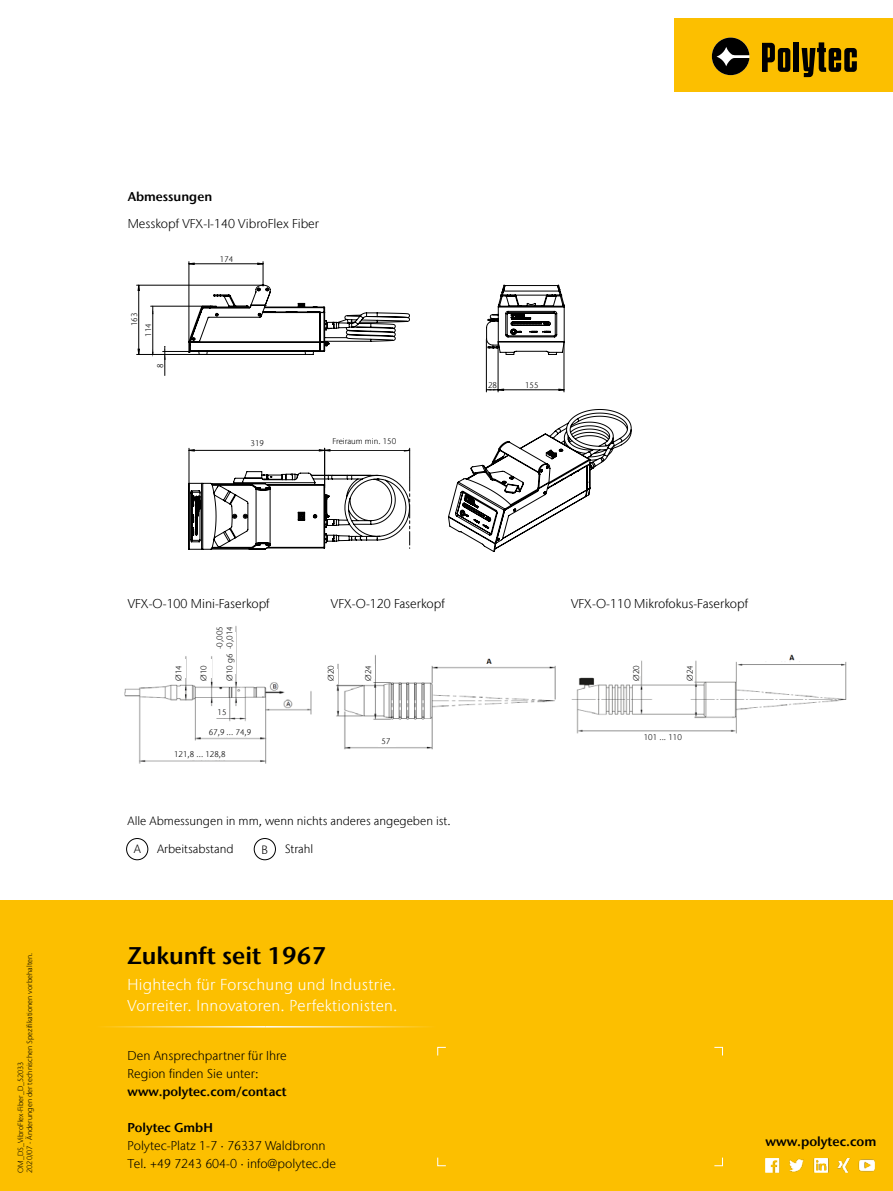
<style>
.page{position:relative;width:893px;height:1191px;background:#fff}
.page>*{position:absolute;margin:0;border:0;box-sizing:border-box;transform-origin:0 0}
.t1{font:600 24px "Stone Sans IIITC Com";color:#000}
.t2{font:300 15.75px/21px "Stone Sans IIITC Com";letter-spacing:.02em;color:#fff}
.t3{font:600 13.05px "Stone Sans IIITC Com";color:#000}
.t4{font:300 12.75px/18px "Stone Sans IIITC Com";color:#000}
.t5{font:600 12.75px "Stone Sans IIITC Com";color:#000}
.t6{font:300 12px "Stone Sans IIITC Com";color:#000}
.t7{font:300 8.25px/9.9px "Stone Sans IIITC Com";color:#000}
.t8{font:300 7.5px/9px "Stone Sans IIITC Com";color:#000}
</style>
<div class="page">
<img style="left:336px;top:655px;width:220px;height:95px">
<div style="left:674px;top:19px;width:219px;height:73px;background:#fcbf00"></div>
<div style="left:794px;top:42px;width:5px;height:30px;background:#000"></div>
<svg style="left:762px;top:43px;width:28px;height:29px"></svg>
<svg style="left:712px;top:38px;width:37px;height:37px"></svg>
<svg style="left:802px;top:42px;width:55px;height:35px"></svg>
<div style="left:0;top:900px;width:893px;height:291px;background:#fcbf00"></div>
<img style="left:124px;top:626px;width:188px;height:138px">
<img style="left:571px;top:654px;width:276px;height:80px">
<svg style="left:437px;top:1046px;width:9px;height:10px"></svg>
<svg style="left:437px;top:1157px;width:9px;height:9px"></svg>
<svg style="left:714px;top:1046px;width:9px;height:10px"></svg>
<svg style="left:714px;top:1157px;width:9px;height:9px"></svg>
<hr style="left:266px;top:1026px;width:170px;height:1px;background:#fff">
<hr style="left:96px;top:1026px;width:170px;height:1px;background:#fff">
<img style="left:765px;top:1158px;width:110px;height:15px">
<hr style="left:486px;top:339px;width:1px;height:53px;background:#000">
<hr style="left:498px;top:342px;width:1px;height:50px;background:#000">
<hr style="left:564px;top:342px;width:1px;height:50px;background:#000">
<hr style="left:137px;top:285px;width:126px;height:1px;background:#000">
<hr style="left:137px;top:354px;width:168px;height:1px;background:#000">
<svg style="left:487px;top:389px;width:77px;height:2px"></svg>
<svg style="left:138px;top:285px;width:2px;height:69px"></svg>
<svg style="left:188px;top:448px;width:222px;height:102px"></svg>
<svg style="left:448px;top:409px;width:184px;height:143px"></svg>
<svg style="left:486px;top:284px;width:79px;height:71px"></svg>
<hr style="left:151px;top:306px;width:61px;height:1px;background:#000">
<svg style="left:152px;top:262px;width:258px;height:113px"></svg>
<div style="left:331px;top:435px;width:76px;height:14px;background:#fff"></div>
<div style="left:178px;top:659px;width:7px;height:18px;background:#fff"></div>
<div style="left:204px;top:659px;width:7px;height:18px;background:#fff"></div>
<div style="left:221px;top:632px;width:15px;height:42px;background:#fff"></div>
<div style="left:215px;top:708px;width:14px;height:10px;background:#fff"></div>
<div style="left:215px;top:728px;width:35px;height:9px;background:#fff"></div>
<div style="left:188px;top:747px;width:40px;height:12px;background:#fff"></div>
<div style="left:329px;top:669px;width:8px;height:14px;background:#fff"></div>
<div style="left:366px;top:664px;width:8px;height:15px;background:#fff"></div>
<div style="left:378px;top:738px;width:17px;height:8px;background:#fff"></div>
<div style="left:644px;top:732px;width:17px;height:8px;background:#fff"></div>
<div style="left:634px;top:661px;width:7px;height:15px;background:#fff"></div>
<div style="left:688px;top:661px;width:7px;height:15px;background:#fff"></div>
<div style="left:126px;top:838px;width:22px;height:22px;border:1px solid #000;border-radius:50%"></div>
<div style="left:254px;top:838px;width:22px;height:22px;border:1px solid #000;border-radius:50%"></div>
<p class="t8" style="left:16px;top:1172px;width:221px;rotate:-90deg">OM_DS_VibroFlex-Fiber_D_52033<br>2020/07 - Änderungen der technischen Spezifikationen vorbehalten.</p>
<p class="t5" style="left:128px;top:188px;width:86px">Abmessungen</p>
<p class="t4" style="left:128px;top:215px;width:193px">Messkopf VFX-I-140 VibroFlex Fiber</p>
<p class="t7" style="left:129px;top:326px;width:15px;rotate:-90deg">163</p>
<p class="t7" style="left:143px;top:336px;width:15px;rotate:-90deg">114</p>
<p class="t7" style="left:155px;top:368px;width:6px;rotate:-90deg">8</p>
<p class="t7" style="left:220px;top:254px;width:15px">174</p>
<p class="t7" style="left:333px;top:436px;width:65px">Freiraum min. 150</p>
<p class="t7" style="left:251px;top:438px;width:15px">319</p>
<p class="t7" style="left:334px;top:438px;width:71px">free space min. 150</p>
<p class="t7" style="left:488px;top:380px;width:11px">28</p>
<p class="t7" style="left:525px;top:380px;width:15px">155</p>
<p class="t4" style="left:128px;top:595px;width:143px">VFX-O-100 Mini-Faserkopf</p>
<p class="t7" style="left:215px;top:649px;width:24px;rotate:-90deg">-0,005 -0,014</p>
<p class="t4" style="left:331px;top:595px;width:115px">VFX-O-120 Faserkopf</p>
<p class="t4" style="left:571px;top:595px;width:178px">VFX-O-110 Mikrofokus-Faserkopf</p>
<p class="t7" style="left:174px;top:681px;width:17px;rotate:-90deg">Ø14</p>
<p class="t7" style="left:199px;top:681px;width:17px;rotate:-90deg">Ø10</p>
<p class="t7" style="left:225px;top:681px;width:29px;rotate:-90deg">Ø10 g6</p>
<p class="t7" style="left:218px;top:707px;width:11px">15</p>
<p class="t7" style="left:209px;top:727px;width:44px">67,9 ... 74,9</p>
<p class="t7" style="left:174px;top:748px;width:53px">121,8 ... 128,8</p>
<p class="t7" style="left:326px;top:681px;width:17px;rotate:-90deg">Ø20</p>
<p class="t7" style="left:363px;top:681px;width:17px;rotate:-90deg">Ø24</p>
<p class="t7" style="left:631px;top:681px;width:17px;rotate:-90deg">Ø20</p>
<p class="t7" style="left:685px;top:681px;width:17px;rotate:-90deg">Ø24</p>
<p class="t7" style="left:381px;top:736px;width:11px">57</p>
<p class="t7" style="left:644px;top:732px;width:40px">101 ... 110</p>
<p class="t6" style="left:128px;top:813px;width:325px">Alle Abmessungen in mm, wenn nichts anderes angegeben ist.</p>
<p class="t6" style="left:134px;top:841px;width:9px">A</p>
<p class="t6" style="left:157px;top:841px;width:78px">Arbeitsabstand</p>
<p class="t6" style="left:262px;top:842px;width:8px">B</p>
<p class="t6" style="left:285px;top:841px;width:30px">Strahl</p>
<h1 class="t1" style="left:128px;top:940px;width:200px">Zukunft seit 1967</h1>
<p class="t2" style="left:128px;top:973px;width:271px">Hightech für Forschung und Industrie.<br>Vorreiter. Innovatoren. Perfektionisten.</p>
<p class="t4" style="left:128px;top:1046px;width:161px">Den Ansprechpartner für Ihre<br>Region finden Sie unter:</p>
<p class="t5" style="left:128px;top:1083px;width:161px">www.polytec.com/contact</p>
<p class="t5" style="left:128px;top:1119px;width:87px">Polytec GmbH</p>
<p class="t4" style="left:128px;top:1136px;width:210px">Polytec-Platz 1-7 · 76337 Waldbronn<br>Tel. +49 7243 604-0 · info@polytec.de</p>
<p class="t3" style="left:765px;top:1132px;width:112px">www.polytec.com</p>
</div>
